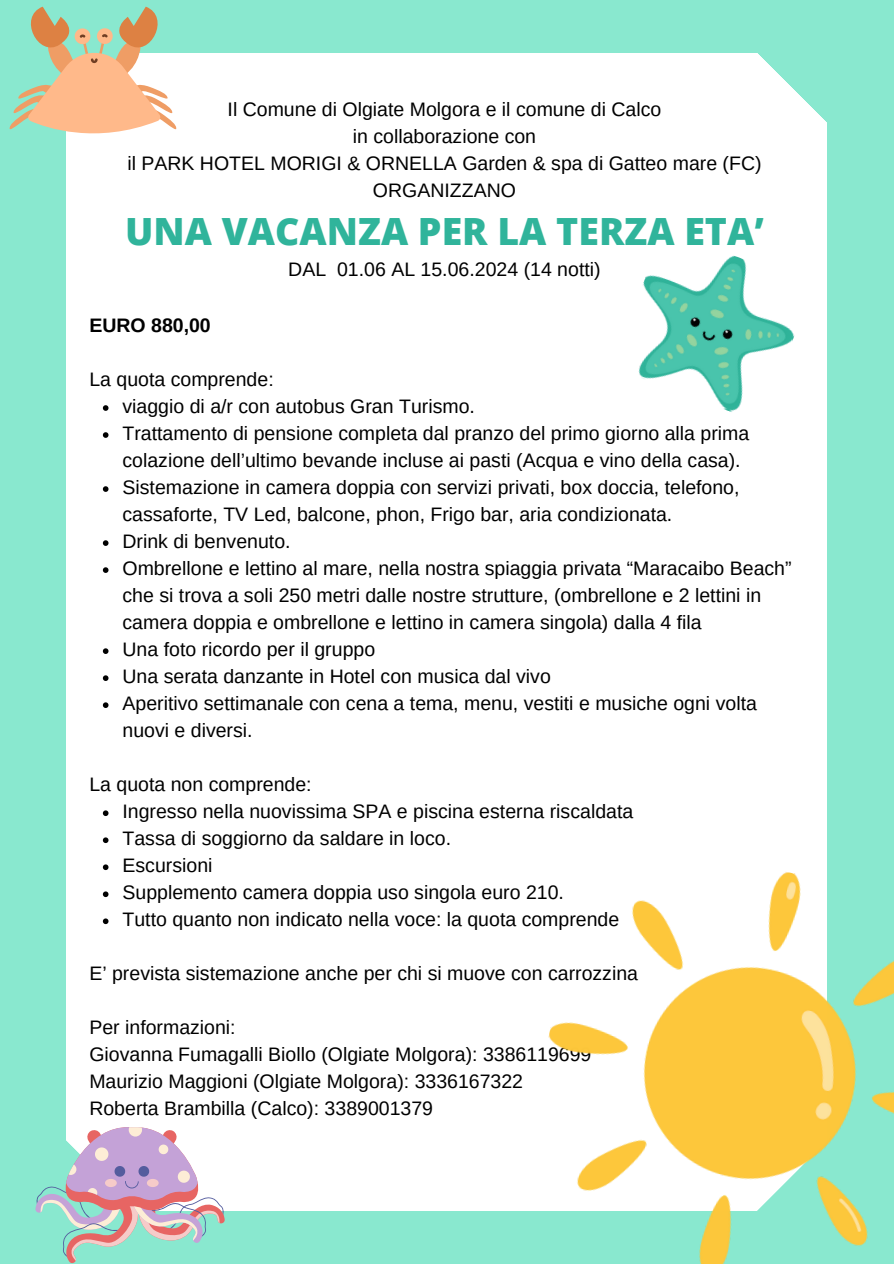
<style>
.page{position:relative;width:894px;height:1264px;background:#fff}
.page>*{position:absolute;margin:0;border:0;box-sizing:border-box;transform-origin:0 0}
.t1{font:800 37.5px "Open Sans";color:#30b49b}
.t2{font:19.5px/27px "Arimo";color:#000}
.t3{font:700 19.5px "Arimo";color:#000}
</style>
<div class="page">
<div style="left:0;top:0;width:893px;height:1263px;background:#89e8cf"></div>
<div style="left:67px;top:53px;width:759px;height:1157px;background:#fff"></div>
<svg style="left:758px;top:53px;width:69px;height:136px"></svg>
<svg style="left:103px;top:405px;width:5px;height:6px"></svg>
<svg style="left:103px;top:432px;width:5px;height:6px"></svg>
<svg style="left:103px;top:486px;width:5px;height:6px"></svg>
<svg style="left:103px;top:540px;width:5px;height:6px"></svg>
<svg style="left:103px;top:567px;width:5px;height:6px"></svg>
<svg style="left:103px;top:648px;width:5px;height:6px"></svg>
<svg style="left:103px;top:675px;width:5px;height:6px"></svg>
<svg style="left:103px;top:702px;width:5px;height:6px"></svg>
<svg style="left:103px;top:810px;width:5px;height:6px"></svg>
<svg style="left:103px;top:837px;width:5px;height:6px"></svg>
<svg style="left:103px;top:864px;width:5px;height:6px"></svg>
<svg style="left:103px;top:891px;width:5px;height:6px"></svg>
<svg style="left:103px;top:918px;width:5px;height:6px"></svg>
<img style="left:508px;top:832px;width:385px;height:431px">
<img style="left:638px;top:255px;width:157px;height:157px">
<svg style="left:9px;top:6px;width:168px;height:183px"></svg>
<svg style="left:35px;top:1073px;width:190px;height:190px"></svg>
<p class="t2" style="left:227px;top:96px;width:435px">Il Comune di Olgiate Molgora e il comune di Calco</p>
<p class="t2" style="left:353px;top:123px;width:185px">in collaborazione con</p>
<p class="t2" style="left:127px;top:150px;width:635px">il PARK HOTEL MORIGI &amp; ORNELLA Garden &amp; spa di Gatteo mare (FC)</p>
<p class="t2" style="left:373px;top:177px;width:144px">ORGANIZZANO</p>
<p class="t1" style="left:125px;top:204px;width:640px">UNA VACANZA PER LA TERZA ETA’</p>
<p class="t2" style="left:288px;top:256px;width:314px">DAL 01.06 AL 15.06.2024 (14 notti)</p>
<p class="t3" style="left:89px;top:314px;width:123px">EURO 880,00</p>
<p class="t2" style="left:89px;top:366px;width:186px">La quota comprende:</p>
<p class="t2" style="left:122px;top:393px;width:354px">viaggio di a/r con autobus Gran Turismo.</p>
<p class="t2" style="left:122px;top:420px;width:628px">Trattamento di pensione completa dal pranzo del primo giorno alla prima colazione dell’ultimo bevande incluse ai pasti (Acqua e vino della casa).</p>
<p class="t2" style="left:122px;top:474px;width:618px">Sistemazione in camera doppia con servizi privati, box doccia, telefono, cassaforte, TV Led, balcone, phon, Frigo bar, aria condizionata.</p>
<p class="t2" style="left:122px;top:528px;width:169px">Drink di benvenuto.</p>
<p class="t2" style="left:122px;top:555px;width:670px">Ombrellone e lettino al mare, nella nostra spiaggia privata “Maracaibo Beach” che si trova a soli 250 metri dalle nostre strutture, (ombrellone e 2 lettini in camera doppia e ombrellone e lettino in camera singola) dalla 4 fila</p>
<p class="t2" style="left:122px;top:636px;width:254px">Una foto ricordo per il gruppo</p>
<h1 class="t2" style="left:122px;top:663px;width:430px">Una serata danzante in Hotel con musica dal vivo</h1>
<p class="t2" style="left:122px;top:690px;width:635px">Aperitivo settimanale con cena a tema, menu, vestiti e musiche ogni volta nuovi e diversi.</p>
<p class="t2" style="left:89px;top:771px;width:224px">La quota non comprende:</p>
<p class="t2" style="left:122px;top:798px;width:512px">Ingresso nella nuovissima SPA e piscina esterna riscaldata</p>
<p class="t2" style="left:122px;top:825px;width:330px">Tassa di soggiorno da saldare in loco.</p>
<p class="t2" style="left:122px;top:852px;width:91px">Escursioni</p>
<p class="t2" style="left:122px;top:879px;width:443px">Supplemento camera doppia uso singola euro 210.</p>
<p class="t2" style="left:122px;top:906px;width:498px">Tutto quanto non indicato nella voce: la quota comprende</p>
<p class="t2" style="left:89px;top:960px;width:550px">E’ prevista sistemazione anche per chi si muove con carrozzina</p>
<p class="t2" style="left:89px;top:1014px;width:148px">Per informazioni:</p>
<p class="t2" style="left:89px;top:1041px;width:503px">Giovanna Fumagalli Biollo (Olgiate Molgora): 3386119699</p>
<p class="t2" style="left:89px;top:1068px;width:435px">Maurizio Maggioni (Olgiate Molgora): 3336167322</p>
<p class="t2" style="left:89px;top:1095px;width:345px">Roberta Brambilla (Calco): 3389001379</p>
</div>
